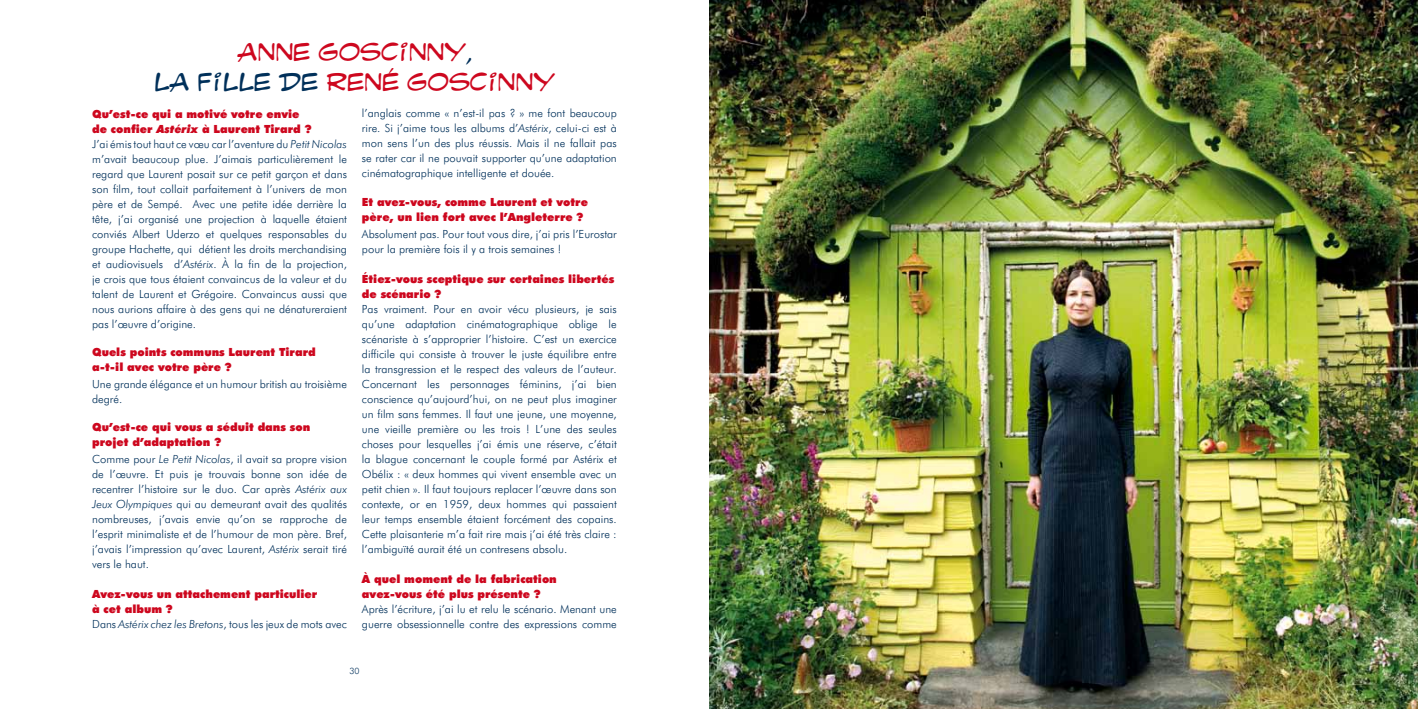
<style>
.page{position:relative;width:1418px;height:709px;background:#fff}
.page>*{position:absolute;margin:0;border:0;box-sizing:border-box;transform-origin:0 0}
.t1{font:22.5px/30px "Uderzo Texte";color:#cd071e;text-align:center}
.t2{font:300 11.25px/15px "Futura BT";color:#00305a}
.t3{font:900 11.25px/15px "Futura BT";color:#cd071e}
.t4{font:300 8.75px "Futura BT";color:#00305a}
.s1{color:#00305a}
.s2{font-weight:900;color:#cd071e}
.s3{font-weight:900;font-style:italic;color:#cd071e}
.s4{font-style:italic}
.s5{font-weight:300;color:#00305a}
.s6{font-weight:300;font-style:italic;color:#00305a}
</style>
<div class="page">
<img style="left:709px;top:0;width:708px;height:709px">
<h1 class="t1" style="left:154px;top:36px;width:399px">ANNE GOSCINNY<span class="s1">,<br>LA FILLE DE</span> RENÉ GOSCINNY</h1>
<p class="t2" style="left:92px;top:106px;width:256px"><span class="s2">Qu’est-ce qui a motivé votre envie<br>de confier</span> <span class="s3">Astérix</span> <span class="s2">à Laurent Tirard ?<br></span>J’ai émis tout haut ce vœu car l’aventure du <span class="s4">Petit Nicolas </span>m’avait beaucoup plue. J’aimais particulièrement le regard que Laurent posait sur ce petit garçon et dans son film, tout collait parfaitement à l’univers de mon père et de Sempé. Avec une petite idée derrière la tête, j’ai organisé une projection à laquelle étaient conviés Albert Uderzo et quelques responsables du groupe Hachette, qui détient les droits merchandising et audiovisuels d’<span class="s4">Astérix</span>. à la fin de la projection, je crois que tous étaient convaincus de la valeur et du talent de Laurent et Grégoire. Convaincus aussi que nous aurions affaire à des gens qui ne dénatureraient pas l’œuvre d’origine.</p>
<p class="t3" style="left:92px;top:344px;width:225px">Quels points communs Laurent Tirard a-t-il avec votre père ?</p>
<p class="t2" style="left:92px;top:376px;width:256px">Une grande élégance et un humour british au troisième degré.</p>
<p class="t3" style="left:92px;top:419px;width:219px">Qu’est-ce qui vous a séduit dans son projet d’adaptation ?</p>
<p class="t2" style="left:92px;top:451px;width:256px;text-align:justify">Comme pour <span class="s4">Le Petit Nicolas</span>, il avait sa propre vision de l’œuvre. Et puis je trouvais bonne son idée de recentrer l’histoire sur le duo. Car après <span class="s4">Astérix aux Jeux Olympiques</span> qui au demeurant avait des qualités nombreuses, j’avais envie qu’on se rapproche de l’esprit minimaliste et de l’humour de mon père. Bref, j’avais l’impression qu’avec Laurent, <span class="s4">Astérix</span> serait tiré vers le haut.</p>
<p class="t3" style="left:92px;top:586px;width:256px">Avez-vous un attachement particulier<br>à cet album ?<br><span class="s5">Dans</span> <span class="s6">Astérix chez les Bretons</span><span class="s5">, tous les jeux de mots avec</span></p>
<p class="t2" style="left:362px;top:106px;width:256px;text-align:justify">l’anglais comme « n’est-il pas ? » me font beaucoup rire. Si j’aime tous les albums d’<span class="s4">Astérix</span>, celui-ci est à mon sens l’un des plus réussis. Mais il ne fallait pas se rater car il ne pouvait supporter qu’une adaptation cinématographique intelligente et douée.</p>
<p class="t3" style="left:362px;top:194px;width:227px">Et avez-vous, comme Laurent et votre père, un lien fort avec l’Angleterre ?</p>
<p class="t2" style="left:362px;top:226px;width:256px">Absolument pas. Pour tout vous dire, j’ai pris l’Eurostar pour la première fois il y a trois semaines !</p>
<p class="t3" style="left:362px;top:271px;width:254px">étiez-vous sceptique sur certaines libertés de scénario ?</p>
<p class="t2" style="left:362px;top:301px;width:256px;text-align:justify">Pas vraiment. Pour en avoir vécu plusieurs, je sais qu’une adaptation cinématographique oblige le scénariste à s’approprier l’histoire. C’est un exercice difficile qui consiste à trouver le juste équilibre entre la transgression et le respect des valeurs de l’auteur.<br>Concernant les personnages féminins, j’ai bien conscience qu’aujourd’hui, on ne peut plus imaginer un film sans femmes. Il faut une jeune, une moyenne, une vieille première ou les trois ! L’une des seules choses pour lesquelles j’ai émis une réserve, c’était la blague concernant le couple formé par Astérix et Obélix : « deux hommes qui vivent ensemble avec un petit chien ». Il faut toujours replacer l’œuvre dans son contexte, or en 1959, deux hommes qui passaient leur temps ensemble étaient forcément des copains.<br>Cette plaisanterie m’a fait rire mais j’ai été très claire : l’ambiguïté aurait été un contresens absolu.</p>
<p class="t3" style="left:362px;top:571px;width:196px">à quel moment de la fabrication avez-vous été plus présente ?</p>
<p class="t2" style="left:362px;top:601px;width:256px">Après l’écriture, j’ai lu et relu le scénario. Menant une guerre obsessionnelle contre des expressions comme</p>
<p class="t4" style="left:349px;top:666px;width:12px">30</p>
</div>
